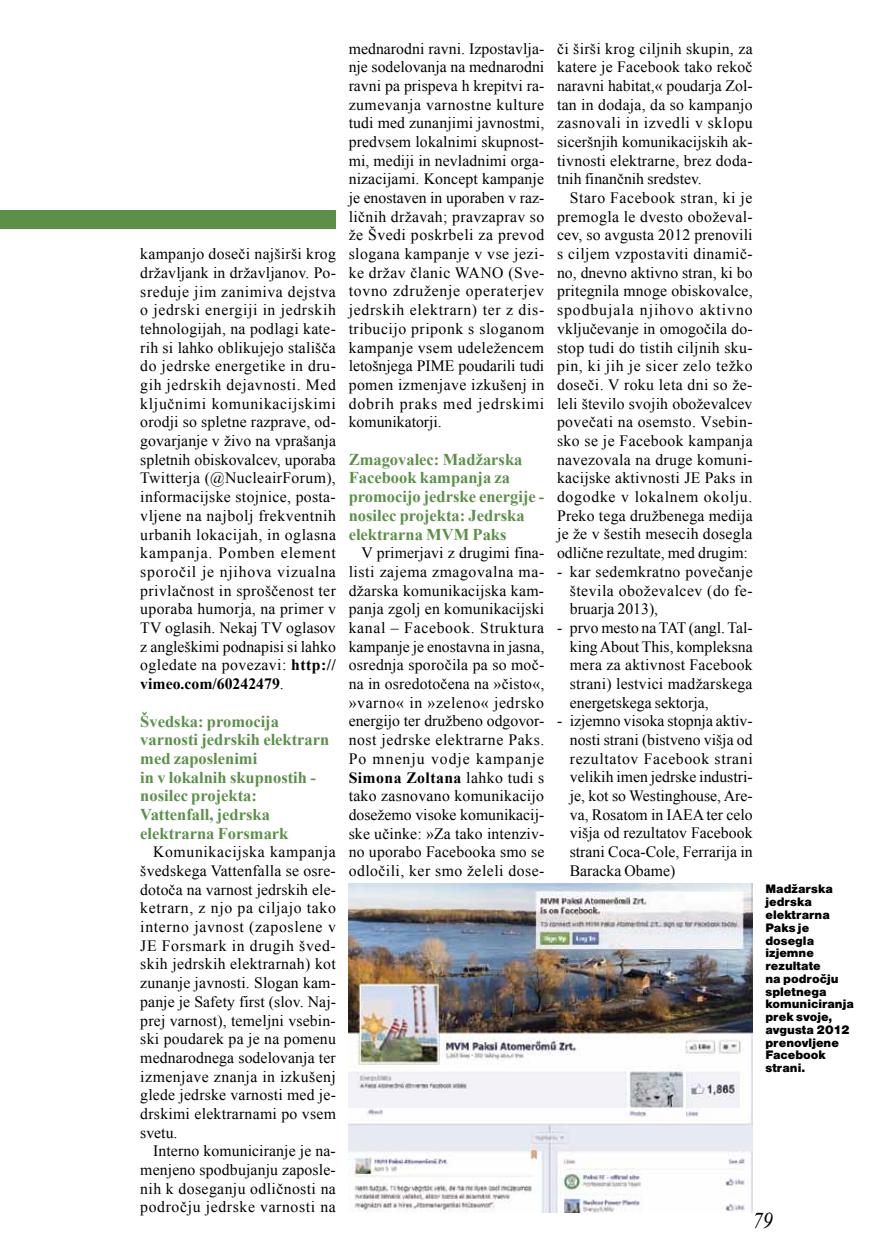
<style>
.page{position:relative;width:893px;height:1255px;background:#fff}
.page>*{position:absolute;margin:0;border:0;box-sizing:border-box;transform-origin:0 0}
.t1{font:italic 22.5px "Times New Roman";color:#000;scale:.9 1}
.t2{font:700 16.5px/18.8px "Times New Roman";color:#5b9049}
.t3{font:15.75px/18.8px "Times New Roman";letter-spacing:.015em;color:#000;text-align:justify}
.t4{font:12.75px/12.8px "Nimbus San DEE Blac";color:#000}
.s1{font-weight:700}
</style>
<div class="page">
<div style="left:0;top:211px;width:336px;height:18px;background:#5b9049"></div>
<img style="left:349px;top:883px;width:404px;height:329px">
<p class="t3" style="left:140px;top:244px;width:197px">kampanjo doseči najširši krog državljank in državljanov. Po&shy;sreduje jim zanimiva dejstva o jedrski energiji in jedrskih tehnologijah, na podlagi kate&shy;rih si lahko oblikujejo stališča do jedrske energetike in dru&shy;gih jedrskih dejavnosti. Med ključnimi komunikacijskimi orodji so spletne razprave, od&shy;govarjanje v živo na vprašanja spletnih obiskovalcev, uporaba Twitterja (@NucleairForum), informacijske stojnice, posta&shy;vljene na najbolj frekventnih urbanih lokacijah, in oglasna kampanja. Pomben element sporočil je njihova vizualna privlačnost in sproščenost ter uporaba humorja, na primer v TV oglasih. Nekaj TV oglasov z angleškimi podnapisi si lahko ogledate na povezavi: <span class="s1">http:// vimeo.com/60242479</span>.</p>
<p class="t2" style="left:140px;top:711px;width:191px">Švedska: promocija varnosti jedrskih elektrarn med zaposlenimi<br>in v lokalnih skupnostih - nosilec projekta:<br>Vattenfall, jedrska elektrarna Forsmark</p>
<p class="t3" style="left:140px;top:842px;width:197px;text-indent:13px">Komunikacijska kampanja švedskega Vattenfalla se osre&shy;dotoča na varnost jedrskih ele&shy;ketrarn, z njo pa ciljajo tako interno javnost (zaposlene v JE Forsmark in drugih šved&shy;skih jedrskih elektrarnah) kot zunanje javnosti. Slogan kam&shy;panje je Safety first (slov. Naj&shy;prej varnost), temeljni vsebin&shy;ski poudarek pa je na pomenu mednarodnega sodelovanja ter izmenjave znanja in izkušenj glede jedrske varnosti med je&shy;drskimi elektrarnami po vsem svetu.</p>
<p class="t3" style="left:140px;top:1141px;width:197px;text-indent:13px">Interno komuniciranje je na&shy;menjeno spodbujanju zaposle&shy;nih k doseganju odličnosti na področju jedrske varnosti na</p>
<p class="t3" style="left:349px;top:39px;width:197px">mednarodni ravni. Izpostavlja&shy;nje sodelovanja na mednarodni ravni pa prispeva h krepitvi ra&shy;zumevanja varnostne kulture tudi med zunanjimi javnostmi, predvsem lokalnimi skupnost&shy;mi, mediji in nevladnimi orga&shy;nizacijami. Koncept kampanje je enostaven in uporaben v raz&shy;ličnih državah; pravzaprav so že Švedi poskrbeli za prevod slogana kampanje v vse jezi&shy;ke držav članic WANO (Sve&shy;tovno združenje operaterjev jedrskih elektrarn) ter z dis&shy;tribucijo priponk s sloganom kampanje vsem udeležencem letošnjega PIME poudarili tudi pomen izmenjave izkušenj in dobrih praks med jedrskimi komunikatorji.</p>
<p class="t2" style="left:349px;top:449px;width:197px">Zmagovalec: Madžarska<br>Facebook kampanja za promocijo jedrske energije - nosilec projekta: Jedrska elektrarna MVM Paks</p>
<p class="t3" style="left:349px;top:543px;width:197px;text-indent:13px">V primerjavi z drugimi fina&shy;listi zajema zmagovalna ma&shy;džarska komunikacijska kam&shy;panja zgolj en komunikacijski kanal – Facebook. Struktura kampanje je enostavna in jasna, osrednja sporočila pa so moč&shy;na in osredotočena na »čisto«, »varno« in »zeleno« jedrsko energijo ter družbeno odgovor&shy;nost jedrske elektrarne Paks.<br>Po mnenju vodje kampanje <span class="s1">Simona Zoltana</span> lahko tudi s tako zasnovano komunikacijo dosežemo visoke komunikacij&shy;ske učinke: »Za tako intenziv&shy;no uporabo Facebooka smo se odločili, ker smo želeli dose-</p>
<p class="t3" style="left:557px;top:39px;width:197px">či širši krog ciljnih skupin, za katere je Facebook tako rekoč naravni habitat,« poudarja Zol&shy;tan in dodaja, da so kampanjo zasnovali in izvedli v sklopu siceršnjih komunikacijskih ak&shy;tivnosti elektrarne, brez doda&shy;tnih finančnih sredstev.</p>
<p class="t3" style="left:557px;top:188px;width:197px;text-indent:13px">Staro Facebook stran, ki je premogla le dvesto oboževal&shy;cev, so avgusta 2012 prenovili s ciljem vzpostaviti dinamič&shy;no, dnevno aktivno stran, ki bo pritegnila mnoge obiskovalce, spodbujala njihovo aktivno vključevanje in omogočila do&shy;stop tudi do tistih ciljnih sku&shy;pin, ki jih je sicer zelo težko doseči. V roku leta dni so že&shy;leli število svojih oboževalcev povečati na osemsto. Vsebin&shy;sko se je Facebook kampanja navezovala na druge komuni&shy;kacijske aktivnosti JE Paks in dogodke v lokalnem okolju.<br>Preko tega družbenega medija je že v šestih mesecih dosegla odlične rezultate, med drugim:</p>
<p class="t3" style="left:570px;top:562px;width:184px;text-indent:-13px">- kar sedemkratno povečanje števila oboževalcev (do fe&shy;bruarja 2013),</p>
<p class="t3" style="left:570px;top:618px;width:184px;text-indent:-13px">- prvo mesto na TAT (angl. Tal&shy;king About This, kompleksna mera za aktivnost Facebook strani) lestvici madžarskega energetskega sektorja,</p>
<p class="t3" style="left:570px;top:711px;width:184px;text-indent:-13px">- izjemno visoka stopnja aktiv&shy;nosti strani (bistveno višja od rezultatov Facebook strani velikih imen jedrske industri&shy;je, kot so Westinghouse, Are&shy;va, Rosatom in IAEA ter celo višja od rezultatov Facebook strani Coca-Cole, Ferrarija in Baracka Obame)</p>
<p class="t4" style="left:765px;top:882px;width:90px">Madžarska jedrska elektrarna<br>Paks je dosegla izjemne rezultate<br>na področju spletnega komuniciranja prek svoje, avgusta 2012 prenovljene<br>Facebook strani.</p>
<h1 class="t1" style="left:753px;top:1204px;width:24px">79</h1>
</div>
